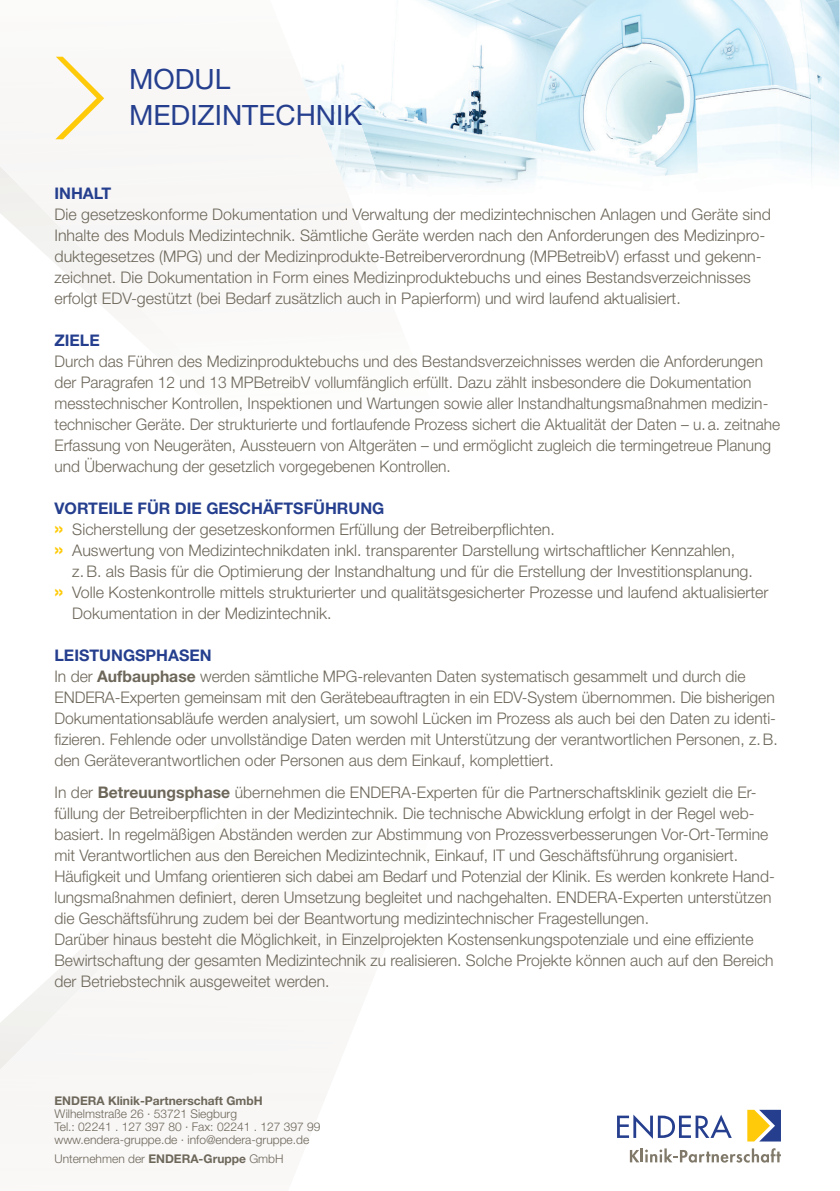
<style>
.page{position:relative;width:840px;height:1191px;background:#fff}
.page>*{position:absolute;margin:0;border:0;box-sizing:border-box;transform-origin:0 0}
.t1{font:28px/36px "Helvetica Neue LT Std";color:#253f8e}
.t2{font:300 16px/21px "Helvetica Neue LT Std";color:#6d675a}
.t3{font:700 16px "Helvetica Neue LT Std";color:#253f8e}
.t4{font:300 12px/13px "Helvetica Neue LT Std";color:#6d675a}
.t5{font:700 12px "Helvetica Neue LT Std";color:#6d675a}
.s1{font-weight:700;font-size:20px;color:#feca0a}
.s2{font-weight:700;color:#253f8e}
.s3{font-weight:700}
</style>
<div class="page">
<img style="left:561px;top:0;width:278px;height:177px">
<svg style="left:496px;top:0;width:65px;height:185px"></svg>
<img style="left:0;top:0;width:496px;height:303px">
<svg style="left:55px;top:57px;width:49px;height:82px"></svg>
<svg style="left:617px;top:1114px;width:114px;height:24px"></svg>
<svg style="left:747px;top:1109px;width:33px;height:32px"></svg>
<svg style="left:629px;top:1148px;width:151px;height:14px"></svg>
<h1 class="t1" style="left:129px;top:61px;width:234px">MODUL<br>MEDIZINTECHNIK</h1>
<p class="t3" style="left:54px;top:183px;width:58px">INHALT</p>
<p class="t2" style="left:54px;top:203px;width:717px">Die gesetzeskonforme Dokumentation und Verwaltung der medizintechnischen Anlagen und Geräte sind Inhalte des Moduls Medizintechnik. Sämtliche Geräte werden nach den Anforderungen des Medizinpro&shy;duktegesetzes (MPG) und der Medizinprodukte-Betreiberverordnung (MPBetreibV) erfasst und gekenn&shy;zeichnet. Die Dokumentation in Form eines Medizinproduktebuchs und eines Bestandsverzeichnisses erfolgt EDV-gestützt (bei Bedarf zusätzlich auch in Papierform) und wird laufend aktualisiert.</p>
<p class="t3" style="left:54px;top:330px;width:47px">ZIELE</p>
<p class="t2" style="left:54px;top:350px;width:726px">Durch das Führen des Medizinproduktebuchs und des Bestandsverzeichnisses werden die Anforderungen der Paragrafen 12 und 13 MPBetreibV vollumfänglich erfüllt. Dazu zählt insbesondere die Dokumentation messtechnischer Kontrollen, Inspektionen und Wartungen sowie aller Instandhaltungsmaßnahmen medizin&shy;technischer Geräte. Der strukturierte und fortlaufende Prozess sichert die Aktualität der Daten – u. a. zeitnahe Erfassung von Neugeräten, Aussteuern von Altgeräten – und ermöglicht zugleich die termingetreue Planung und Überwachung der gesetzlich vorgegebenen Kontrollen.</p>
<p class="t3" style="left:54px;top:498px;width:331px">VORTEILE FÜR DIE GESCHÄFTSFÜHRUNG</p>
<p class="t2" style="left:54px;top:518px;width:501px"><span class="s1">»</span> Sicherstellung der gesetzeskonformen Erfüllung der Betreiberpflichten.</p>
<p class="t2" style="left:54px;top:539px;width:682px"><span class="s1">»</span> Auswertung von Medizintechnikdaten inkl. transparenter Darstellung wirtschaftlicher Kennzahlen,</p>
<p class="t2" style="left:72px;top:560px;width:681px">z.B. als Basis für die Optimierung der Instandhaltung und für die Erstellung der Investitionsplanung.</p>
<p class="t2" style="left:54px;top:581px;width:715px"><span class="s1">»</span> Volle Kostenkontrolle mittels strukturierter und qualitätsgesicherter Prozesse und laufend aktualisierter</p>
<p class="t2" style="left:72px;top:602px;width:260px">Dokumentation in der Medizintechnik.</p>
<p class="t2" style="left:54px;top:644px;width:724px"><span class="s2">LEISTUNGSPHASEN<br></span>In der <span class="s3">Aufbauphase</span> werden sämtliche MPG-relevanten Daten systematisch gesammelt und durch die ENDERA-Experten gemeinsam mit den Gerätebeauftragten in ein EDV-System übernommen. Die bisherigen Dokumentationsabläufe werden analysiert, um sowohl Lücken im Prozess als auch bei den Daten zu identi&shy;fizieren. Fehlende oder unvollständige Daten werden mit Unterstützung der verantwortlichen Personen, z.B. den Geräteverantwortlichen oder Personen aus dem Einkauf, komplettiert.</p>
<p class="t2" style="left:54px;top:781px;width:721px">In der <span class="s3">Betreuungsphase</span> übernehmen die ENDERA-Experten für die Partnerschaftsklinik gezielt die Er&shy;füllung der Betreiberpflichten in der Medizintechnik. Die technische Abwicklung erfolgt in der Regel web&shy;basiert. In regelmäßigen Abständen werden zur Abstimmung von Prozessverbesserungen Vor-Ort-Termine mit Verantwortlichen aus den Bereichen Medizintechnik, Einkauf, IT und Geschäftsführung organisiert.<br>Häufigkeit und Umfang orientieren sich dabei am Bedarf und Potenzial der Klinik. Es werden konkrete Hand&shy;lungsmaßnahmen definiert, deren Umsetzung begleitet und nachgehalten. ENDERA-Experten unterstützen die Geschäftsführung zudem bei der Beantwortung medizintechnischer Fragestellungen.<br>Darüber hinaus besteht die Möglichkeit, in Einzelprojekten Kostensenkungspotenziale und eine effiziente Bewirtschaftung der gesamten Medizintechnik zu realisieren. Solche Projekte können auch auf den Bereich der Betriebstechnik ausgeweitet werden.</p>
<p class="t5" style="left:54px;top:1093px;width:209px">ENDERA Klinik-Partnerschaft GmbH</p>
<p class="t4" style="left:54px;top:1107px;width:267px">Wilhelmstraße 26 · 53721 Siegburg<br>Tel.: 02241 . 127 397 80 · Fax: 02241 . 127 397 99 www.endera-gruppe.de · info@endera-gruppe.de</p>
<p class="t4" style="left:54px;top:1151px;width:230px">Unternehmen der <span class="s3">ENDERA-Gruppe</span> GmbH</p>
</div>
